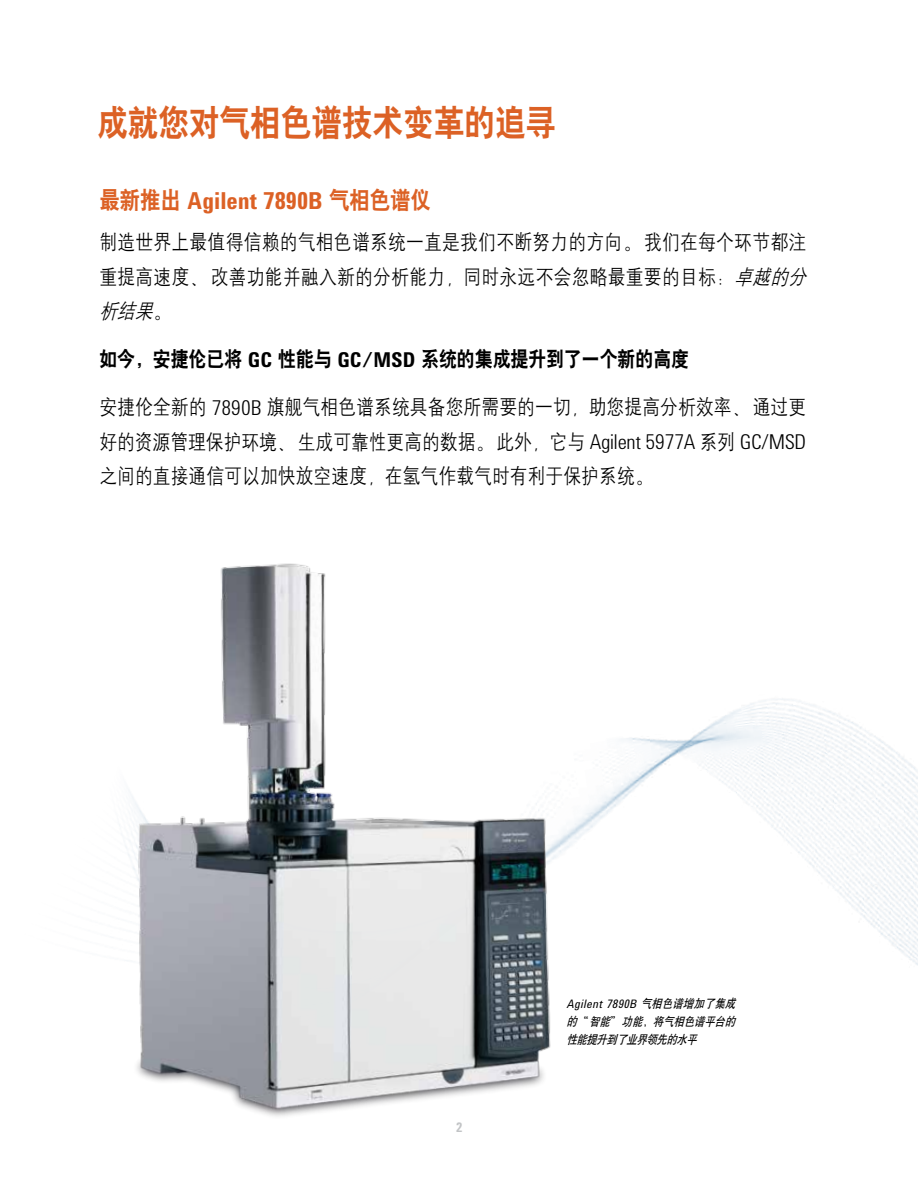
<style>
.page{position:relative;width:918px;height:1188px;background:#fff}
.page>*{position:absolute;margin:0;border:0;box-sizing:border-box;transform-origin:0 0}
.t1{font:36px "H Yb 2 gj";color:#dc6125;scale:.85 1}
.t2{font:700 24px "Agilent Condensed CFF";color:#dc6125}
.t3{font:21px/34.5px "H Yg 2 gj";letter-spacing:.01em;color:#000;scale:.85 1}
.t4{font:21px "H Yb 2 gj";color:#000;scale:.85 1}
.t5{font:700 13.5px "Agilent Condensed CFF";color:#c2c4c6}
.t6{font:italic 12px/18px "H Yb 1 gj";color:#000;scale:.85 1}
.t7{font:italic 12px "Agilent Condensed CFF";letter-spacing:.03em;color:#000}
.s1{font-family:"H Yb 2 gj";font-weight:400}
.s2{font-style:italic}
.s3{font-family:"Agilent Condensed CFF";font-weight:700}
.s4{font-family:"Agilent Condensed CFF";font-weight:300}
.s5{font-family:"H Yb 1 gj"}
.s6{font-style:normal}
</style>
<div class="page">
<img style="left:553px;top:698px;width:365px;height:267px">
<img style="left:125px;top:563px;width:428px;height:554px">
<h1 class="t1" style="left:97px;top:104px;width:541px">成就您对气相色谱技术变革的追寻</h1>
<p class="t2" style="left:99px;top:182px;width:333px"><span class="s1">最新推出</span> Agilent 7890B <span class="s1">气相色谱仪</span></p>
<p class="t3" style="left:99px;top:225px;width:840px">制造世界上最值得信赖的气相色谱系统一直是我们不断努力的方向。我们在每个环节都注重提高速度、改善功能并融入新的分析能力，同时永远不会忽略最重要的目标：<span class="s2">卓越的分析结果</span>。</p>
<p class="t4" style="left:99px;top:348px;width:695px">如今，安捷伦已将 <span class="s3">GC</span> 性能与 <span class="s3">GC/MSD</span> 系统的集成提升到了一个新的高度</p>
<p class="t3" style="left:99px;top:390px;width:833px;text-align:justify">安捷伦全新的 <span class="s4">7890B</span> 旗舰气相色谱系统具备您所需要的一切，助您提高分析效率、通过更好的资源管理保护环境、生成可靠性更高的数据。此外，它与 <span class="s4">Agilent 5977A</span> 系列 <span class="s4">GC/MSD</span>之间的直接通信可以加快放空速度，在氢气作载气时有利于保护系统。</p>
<p class="t5" style="left:456px;top:1118px;width:8px">2</p>
<p class="t7" style="left:567px;top:995px;width:173px">Agilent 7890B <span class="s5">气相色谱增加了集成</span></p>
<p class="t6" style="left:567px;top:1013px;width:204px">的<span class="s6">“</span> 智能<span class="s6">”</span> 功能<span class="s6">，</span>将气相色谱平台的性能提升到了业界领先的水平</p>
</div>
